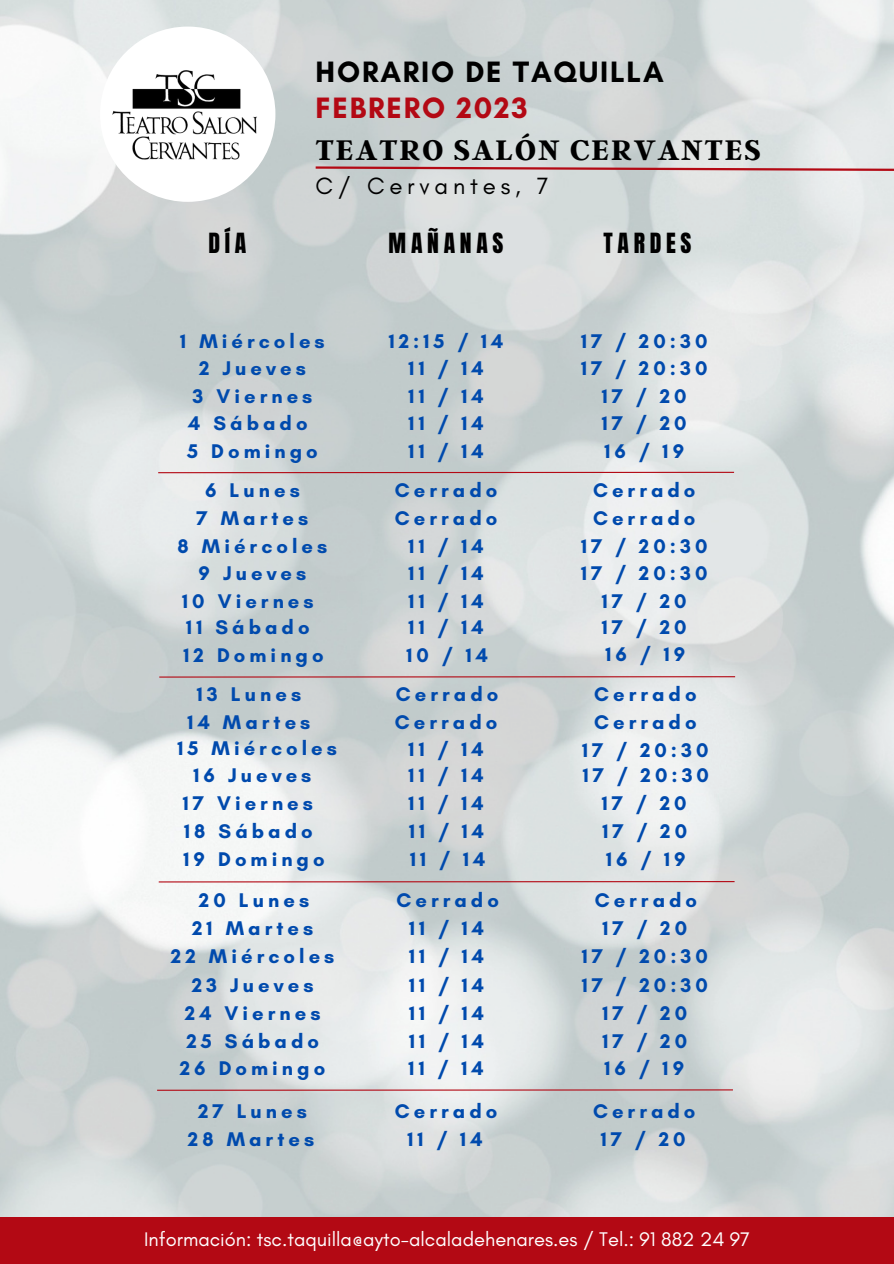
<style>
.page{position:relative;width:894px;height:1264px;background:#fff}
.page>*{position:absolute;margin:0;border:0;box-sizing:border-box;transform-origin:0 0}
.t1{font:700 31.5px "Argent CF";letter-spacing:.05em;color:#000}
.t2{font:700 30px "Glacial Indifference";letter-spacing:.06em;color:#000}
.t3{font:700 30px "Glacial Indifference";letter-spacing:.06em;color:#b30914}
.t4{font:24px "Glacial Indifference";letter-spacing:.2em;color:#000}
.t5{font:23.7px "Anton";letter-spacing:.2em;color:#000}
.t6{font:700 20.1px "Glacial Indifference";letter-spacing:.2em;color:#004aad}
.t7{font:20.1px "Glacial Indifference";color:#fff}
</style>
<div class="page">
<img style="left:0;top:0;width:893px;height:1216px">
<img style="left:79px;top:6px;width:217px;height:216px">
<svg style="left:313px;top:165px;width:580px;height:7px;background:#cb989b"></svg>
<div style="left:0;top:1216px;width:893px;height:47px;background:#b30914"></div>
<hr style="left:158px;top:472px;width:575px;height:1px;background:#b30914">
<hr style="left:159px;top:676px;width:576px;height:1px;background:#b30914">
<hr style="left:159px;top:881px;width:575px;height:1px;background:#b30914">
<hr style="left:157px;top:1089px;width:575px;height:1px;background:#b30914">
<h2 class="t2" style="left:315px;top:53px;width:349px">HORARIO DE TAQUILLA</h2>
<h2 class="t3" style="left:315px;top:89px;width:213px">FEBRERO 2023</h2>
<h1 class="t1" style="left:315px;top:129px;width:446px">TEATRO SALÓN CERVANTES</h1>
<p class="t4" style="left:315px;top:172px;width:234px">C/ Cervantes, 7</p>
<p class="t5" style="left:208px;top:226px;width:39px">DÍA</p>
<p class="t5" style="left:388px;top:226px;width:116px">MAÑANAS</p>
<p class="t5" style="left:603px;top:226px;width:90px">TARDES</p>
<p class="t6" style="left:180px;top:329px;width:146px">1 Miércoles</p>
<p class="t6" style="left:388px;top:329px;width:116px">12:15 / 14</p>
<p class="t6" style="left:581px;top:329px;width:128px">17 / 20:30</p>
<p class="t6" style="left:199px;top:356px;width:108px">2 Jueves</p>
<p class="t6" style="left:408px;top:356px;width:76px">11 / 14</p>
<p class="t6" style="left:581px;top:356px;width:128px">17 / 20:30</p>
<p class="t6" style="left:192px;top:383px;width:121px">3 Viernes</p>
<p class="t6" style="left:408px;top:383px;width:76px">11 / 14</p>
<p class="t6" style="left:601px;top:383px;width:86px">17 / 20</p>
<p class="t6" style="left:188px;top:411px;width:121px">4 Sábado</p>
<p class="t6" style="left:408px;top:411px;width:76px">11 / 14</p>
<p class="t6" style="left:601px;top:411px;width:86px">17 / 20</p>
<p class="t6" style="left:187px;top:438px;width:132px">5 Domingo</p>
<p class="t6" style="left:408px;top:438px;width:76px">11 / 14</p>
<p class="t6" style="left:604px;top:438px;width:81px">16 / 19</p>
<p class="t6" style="left:205px;top:478px;width:96px">6 Lunes</p>
<p class="t6" style="left:395px;top:478px;width:104px">Cerrado</p>
<p class="t6" style="left:593px;top:478px;width:104px">Cerrado</p>
<p class="t6" style="left:196px;top:506px;width:113px">7 Martes</p>
<p class="t6" style="left:395px;top:506px;width:104px">Cerrado</p>
<p class="t6" style="left:593px;top:506px;width:104px">Cerrado</p>
<p class="t6" style="left:177px;top:534px;width:151px">8 Miércoles</p>
<p class="t6" style="left:408px;top:534px;width:76px">11 / 14</p>
<p class="t6" style="left:581px;top:534px;width:128px">17 / 20:30</p>
<p class="t6" style="left:198px;top:561px;width:109px">9 Jueves</p>
<p class="t6" style="left:408px;top:561px;width:76px">11 / 14</p>
<p class="t6" style="left:581px;top:561px;width:128px">17 / 20:30</p>
<p class="t6" style="left:182px;top:589px;width:133px">10 Viernes</p>
<p class="t6" style="left:408px;top:589px;width:76px">11 / 14</p>
<p class="t6" style="left:601px;top:589px;width:86px">17 / 20</p>
<p class="t6" style="left:186px;top:615px;width:125px">11 Sábado</p>
<p class="t6" style="left:408px;top:615px;width:76px">11 / 14</p>
<p class="t6" style="left:601px;top:615px;width:86px">17 / 20</p>
<p class="t6" style="left:183px;top:643px;width:141px">12 Domingo</p>
<p class="t6" style="left:406px;top:643px;width:83px">10 / 14</p>
<p class="t6" style="left:605px;top:642px;width:81px">16 / 19</p>
<p class="t6" style="left:197px;top:682px;width:106px">13 Lunes</p>
<p class="t6" style="left:396px;top:682px;width:104px">Cerrado</p>
<p class="t6" style="left:594px;top:682px;width:104px">Cerrado</p>
<p class="t6" style="left:187px;top:710px;width:124px">14 Martes</p>
<p class="t6" style="left:395px;top:710px;width:104px">Cerrado</p>
<p class="t6" style="left:594px;top:710px;width:104px">Cerrado</p>
<p class="t6" style="left:177px;top:735px;width:161px">15 Miércoles</p>
<p class="t6" style="left:408px;top:737px;width:76px">11 / 14</p>
<p class="t6" style="left:582px;top:738px;width:128px">17 / 20:30</p>
<p class="t6" style="left:193px;top:762px;width:119px">16 Jueves</p>
<p class="t6" style="left:408px;top:762px;width:76px">11 / 14</p>
<p class="t6" style="left:582px;top:762px;width:128px">17 / 20:30</p>
<p class="t6" style="left:183px;top:790px;width:132px">17 Viernes</p>
<p class="t6" style="left:408px;top:790px;width:76px">11 / 14</p>
<p class="t6" style="left:601px;top:790px;width:86px">17 / 20</p>
<p class="t6" style="left:184px;top:818px;width:130px">18 Sábado</p>
<p class="t6" style="left:409px;top:818px;width:76px">11 / 14</p>
<p class="t6" style="left:602px;top:818px;width:86px">17 / 20</p>
<p class="t6" style="left:183px;top:847px;width:142px">19 Domingo</p>
<p class="t6" style="left:410px;top:847px;width:76px">11 / 14</p>
<p class="t6" style="left:606px;top:847px;width:81px">16 / 19</p>
<p class="t6" style="left:199px;top:887px;width:112px">20 Lunes</p>
<p class="t6" style="left:396px;top:887px;width:104px">Cerrado</p>
<p class="t6" style="left:594px;top:887px;width:104px">Cerrado</p>
<p class="t6" style="left:192px;top:916px;width:122px">21 Martes</p>
<p class="t6" style="left:409px;top:916px;width:76px">11 / 14</p>
<p class="t6" style="left:602px;top:916px;width:86px">17 / 20</p>
<p class="t6" style="left:171px;top:944px;width:165px">22 Miércoles</p>
<p class="t6" style="left:409px;top:944px;width:76px">11 / 14</p>
<p class="t6" style="left:581px;top:944px;width:128px">17 / 20:30</p>
<p class="t6" style="left:192px;top:973px;width:123px">23 Jueves</p>
<p class="t6" style="left:409px;top:973px;width:76px">11 / 14</p>
<p class="t6" style="left:581px;top:973px;width:128px">17 / 20:30</p>
<p class="t6" style="left:185px;top:1001px;width:137px">24 Viernes</p>
<p class="t6" style="left:409px;top:1001px;width:76px">11 / 14</p>
<p class="t6" style="left:602px;top:1001px;width:86px">17 / 20</p>
<p class="t6" style="left:186px;top:1029px;width:134px">25 Sábado</p>
<p class="t6" style="left:409px;top:1029px;width:76px">11 / 14</p>
<p class="t6" style="left:602px;top:1029px;width:86px">17 / 20</p>
<p class="t6" style="left:180px;top:1055px;width:147px">26 Domingo</p>
<p class="t6" style="left:408px;top:1055px;width:76px">11 / 14</p>
<p class="t6" style="left:604px;top:1055px;width:81px">16 / 19</p>
<p class="t6" style="left:198px;top:1098px;width:110px">27 Lunes</p>
<p class="t6" style="left:395px;top:1098px;width:104px">Cerrado</p>
<p class="t6" style="left:593px;top:1098px;width:104px">Cerrado</p>
<p class="t6" style="left:188px;top:1126px;width:128px">28 Martes</p>
<p class="t6" style="left:407px;top:1126px;width:76px">11 / 14</p>
<p class="t6" style="left:600px;top:1126px;width:86px">17 / 20</p>
<p class="t7" style="left:144px;top:1227px;width:607px">Información: tsc.taquilla@ayto-alcaladehenares.es / Tel.: 91 882 24 97</p>
</div>
